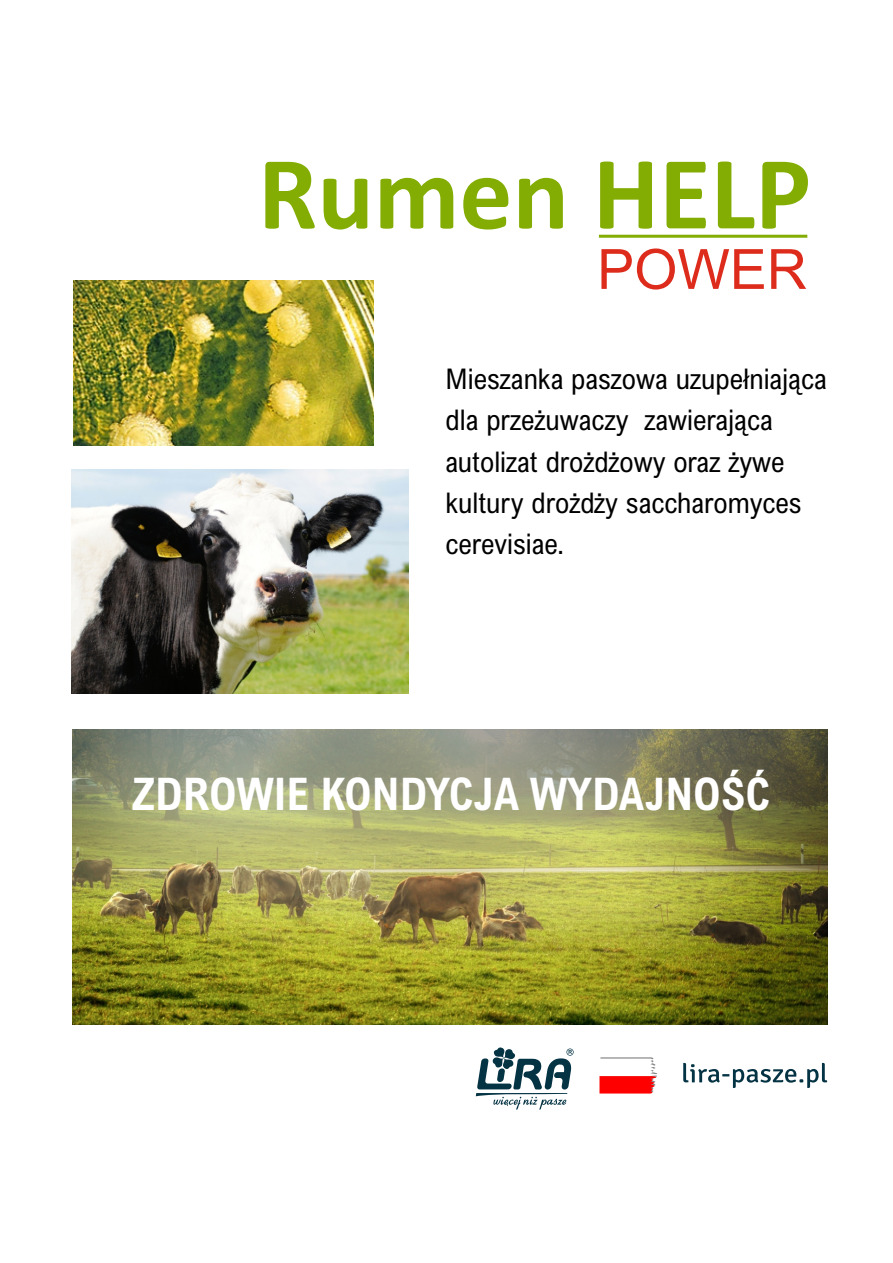
<style>
.page{position:relative;width:893px;height:1263px;background:#fff}
.page>*{position:absolute;margin:0;border:0;box-sizing:border-box;transform-origin:0 0}
.t1{font:700 105.15px "Calibri";color:#83ad03}
.t2{font:55.5px "Arial";color:#dd2b1c}
.t3{font:700 45px "Arial Nova Cond";color:#fff}
.t4{font:28.5px/41.4px "Arial Nova Cond";color:#000}
</style>
<div class="page">
<hr style="left:599px;top:235px;width:208px;height:3px;background:#83ad03">
<img style="left:72px;top:469px;width:336px;height:224px">
<img style="left:72px;top:729px;width:755px;height:296px">
<img style="left:73px;top:280px;width:301px;height:165px">
<svg style="left:476px;top:1047px;width:98px;height:63px"></svg>
<svg style="left:599px;top:1057px;width:58px;height:36px"></svg>
<svg style="left:683px;top:1063px;width:144px;height:25px"></svg>
<h1 class="t1" style="left:258px;top:149px;width:554px">Rumen HELP</h1>
<h2 class="t2" style="left:597px;top:248px;width:211px">POWER</h2>
<p class="t4" style="left:446px;top:361px;width:383px">Mieszanka paszowa uzupełniająca dla przeżuwaczy zawierająca autolizat drożdżowy oraz żywe kultury drożdży saccharomyces cerevisiae.</p>
<h3 class="t3" style="left:132px;top:777px;width:640px">ZDROWIE KONDYCJA WYDAJNOŚĆ</h3>
</div>
